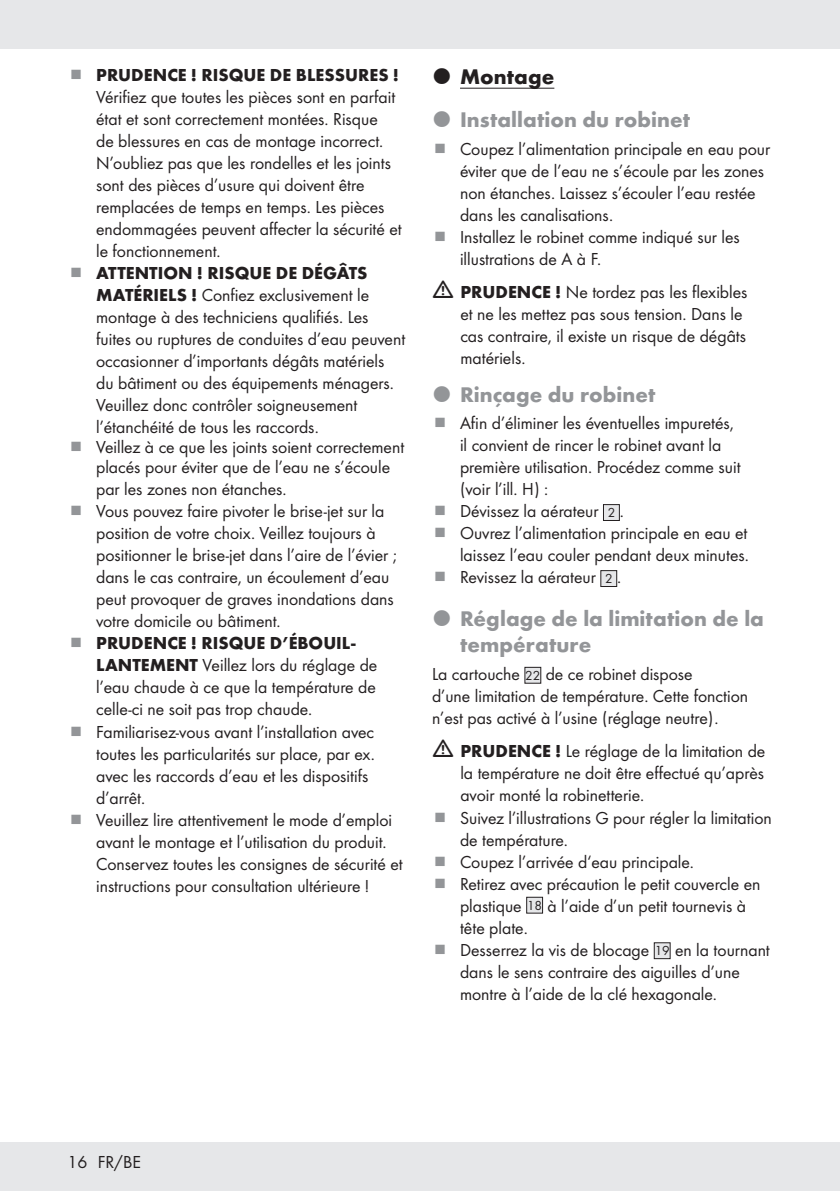
<style>
.page{position:relative;width:840px;height:1191px;background:#fff}
.page>*{position:absolute;margin:0;border:0;box-sizing:border-box;transform-origin:0 0}
.t1{font:700 22px/26px "Futura";color:#939598}
.t2{font:700 22px "Futura";letter-spacing:.005em;color:#231f20}
.Body{font:18px/22px "Futura Boo";color:#231f20}
.t3{font:13.6px "Futura Boo";color:#231f20}
.s1{font-family:"Futura";font-weight:700}
</style>
<div class="page">
<div style="left:0;top:1142px;width:839px;height:49px;background:#e6e7e9"></div>
<div style="left:0;top:0;width:839px;height:48px;background:#e6e7e9"></div>
<hr style="left:460px;top:88px;width:94px;height:1px;background:#231f20">
<div style="left:603px;top:504px;width:16px;height:16px;background:#e6e7e9"></div>
<div style="left:602px;top:504px;width:17px;height:17px;border:1px solid #231f20"></div>
<div style="left:600px;top:570px;width:16px;height:16px;background:#e6e7e9"></div>
<div style="left:600px;top:570px;width:16px;height:17px;border:1px solid #231f20"></div>
<div style="left:524px;top:667px;width:16px;height:16px;background:#e6e7e9"></div>
<div style="left:524px;top:667px;width:17px;height:16px;border:1px solid #231f20"></div>
<div style="left:526px;top:897px;width:16px;height:16px;background:#e6e7e9"></div>
<div style="left:526px;top:897px;width:16px;height:16px;border:1px solid #231f20"></div>
<div style="left:654px;top:942px;width:15px;height:16px;background:#e6e7e9"></div>
<div style="left:653px;top:942px;width:17px;height:17px;border:1px solid #231f20"></div>
<p class="Body" style="left:96px;top:63px;width:307px"><span class="s1">PRUDENCE ! RISQUE DE BLESSURES !<br></span>Vérifiez que toutes les pièces sont en parfait état et sont correctement montées. Risque<br>de blessures en cas de montage incorrect.<br>N’oubliez pas que les rondelles et les joints sont des pièces d’usure qui doivent être remplacées de temps en temps. Les pièces endommagées peuvent affecter la sécurité et le fonctionnement.</p>
<p class="Body" style="left:96px;top:261px;width:310px"><span class="s1">ATTENTION ! RISQUE DE DÉGÂTS MATÉRIELS !</span> Confiez exclusivement le montage à des techniciens qualifiés. Les fuites ou ruptures de conduites d’eau peuvent occasionner d’importants dégâts matériels du bâtiment ou des équipements ménagers.<br>Veuillez donc contrôler soigneusement l’étanchéité de tous les raccords.</p>
<p class="Body" style="left:96px;top:436px;width:309px;line-height:20px">Veillez à ce que les joints soient correctement placés pour éviter que de l’eau ne s’écoule</p>
<p class="Body" style="left:96px;top:477px;width:192px">par les zones non étanches.</p>
<p class="Body" style="left:96px;top:499px;width:302px">Vous pouvez faire pivoter le brise-jet sur la position de votre choix. Veillez toujours à positionner le brise-jet dans l’aire de l’évier ; dans le cas contraire, un écoulement d’eau peut provoquer de graves inondations dans votre domicile ou bâtiment.</p>
<p class="Body" style="left:96px;top:631px;width:282px"><span class="s1">PRUDENCE ! RISQUE D’ÉBOUIL-LANTEMENT</span> Veillez lors du réglage de l’eau chaude à ce que la température de celle-ci ne soit pas trop chaude.</p>
<p class="Body" style="left:96px;top:719px;width:280px">Familiarisez-vous avant l’installation avec toutes les particularités sur place, par ex. avec les raccords d’eau et les dispositifs d’arrêt.</p>
<p class="Body" style="left:96px;top:807px;width:308px">Veuillez lire attentivement le mode d’emploi avant le montage et l’utilisation du produit.<br>Conservez toutes les consignes de sécurité et instructions pour consultation ultérieure !</p>
<p class="t2" style="left:460px;top:61px;width:96px">Montage</p>
<p class="t1" style="left:460px;top:105px;width:231px">Installation du robinet</p>
<p class="Body" style="left:460px;top:137px;width:311px">Coupez l’alimentation principale en eau pour éviter que de l’eau ne s’écoule par les zones non étanches. Laissez s’écouler l’eau restée dans les canalisations.</p>
<p class="Body" style="left:460px;top:225px;width:281px">Installez le robinet comme indiqué sur les illustrations de A à F.</p>
<p class="Body" style="left:460px;top:280px;width:288px"><span class="s1">PRUDENCE !</span> Ne tordez pas les flexibles et ne les mettez pas sous tension. Dans le cas contraire, il existe un risque de dégâts matériels.</p>
<p class="t1" style="left:460px;top:379px;width:197px">Rinçage du robinet</p>
<p class="Body" style="left:460px;top:411px;width:282px">Afin d’éliminer les éventuelles impuretés, il convient de rincer le robinet avant la première utilisation. Procédez comme suit (voir l’ill. H) :</p>
<p class="Body" style="left:460px;top:499px;width:140px">Dévissez la aérateur</p>
<p class="t3" style="left:607px;top:503px;width:9px">2</p>
<p class="Body" style="left:619px;top:499px;width:6px">.</p>
<p class="Body" style="left:460px;top:521px;width:290px">Ouvrez l’alimentation principale en eau et laissez l’eau couler pendant deux minutes.</p>
<p class="Body" style="left:460px;top:565px;width:137px">Revissez la aérateur</p>
<p class="t3" style="left:604px;top:569px;width:9px">2</p>
<p class="Body" style="left:616px;top:565px;width:6px">.</p>
<p class="t1" style="left:460px;top:604px;width:305px">Réglage de la limitation de la température</p>
<p class="Body" style="left:432px;top:662px;width:89px">La cartouche</p>
<p class="t3" style="left:525px;top:666px;width:17px">22</p>
<p class="Body" style="left:545px;top:662px;width:148px">de ce robinet dispose</p>
<p class="Body" style="left:432px;top:684px;width:317px">d’une limitation de température. Cette fonction n’est pas activé à l’usine (réglage neutre).</p>
<p class="Body" style="left:460px;top:739px;width:306px;text-align:justify"><span class="s1">PRUDENCE !</span> Le réglage de la limitation de la température ne doit être effectué qu’après avoir monté la robinetterie.</p>
<p class="Body" style="left:460px;top:805px;width:313px">Suivez l’illustrations G pour régler la limitation de température.</p>
<p class="Body" style="left:460px;top:849px;width:235px">Coupez l’arrivée d‘eau principale.</p>
<p class="Body" style="left:460px;top:871px;width:302px">Retirez avec précaution le petit couvercle en plastique</p>
<p class="t3" style="left:527px;top:895px;width:17px">18</p>
<p class="Body" style="left:547px;top:893px;width:200px">à l’aide d’un petit tournevis à</p>
<p class="Body" style="left:460px;top:915px;width:69px">tête plate.</p>
<p class="Body" style="left:460px;top:937px;width:191px">Desserrez la vis de blocage</p>
<p class="t3" style="left:654px;top:941px;width:17px">19</p>
<p class="Body" style="left:460px;top:937px;width:311px;text-indent:215px">en la tournant dans le sens contraire des aiguilles d’une montre à l’aide de la clé hexagonale.</p>
<p class="Body" style="left:67px;top:1150px;width:75px">16 FR/BE</p>
</div>
